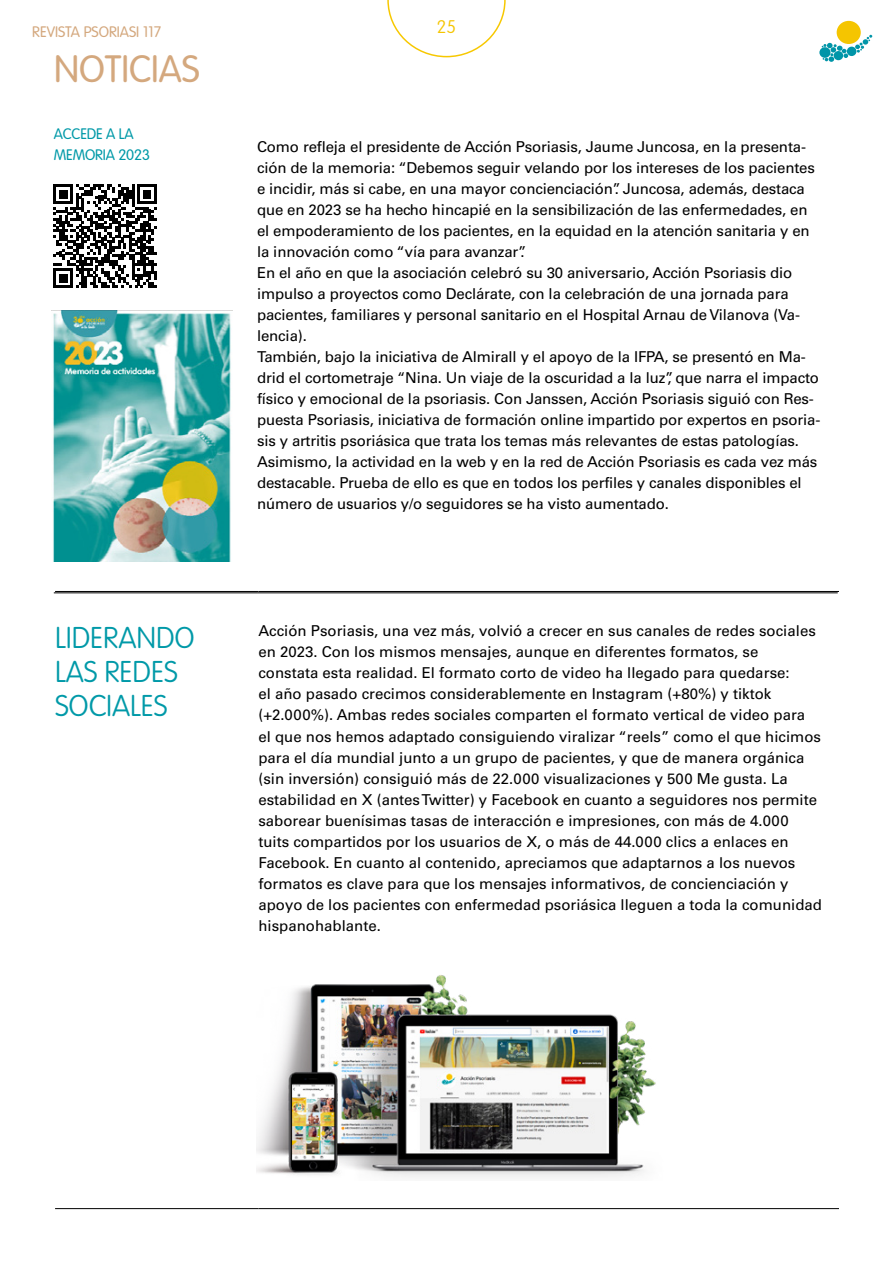
<style>
.page{position:relative;width:893px;height:1263px;background:#fff}
.page>*{position:absolute;margin:0;border:0;box-sizing:border-box;transform-origin:0 0}
.t1{font:300 37.5px "VAG Rounded";color:#d4a87e}
.t2{font:100 29.55px/33.9px "VAG Rounded";letter-spacing:-.005em;color:#0099a8}
.t3{font:100 18px "VAG Rounded";color:#f5c500}
.t4{font:15px/21px "Univers";letter-spacing:-.01em;color:#000}
.t5{font:300 15px/21px "VAG Rounded";letter-spacing:-.01em;color:#0099a8}
.t6{font:300 15px "VAG Rounded";color:#d4a87e}
</style>
<div class="page">
<svg style="left:387px;top:0;width:119px;height:57px"></svg>
<div style="left:837px;top:21px;width:24px;height:23px;background:#f5c500;border-radius:50%"></div>
<svg style="left:819px;top:47px;width:11px;height:11px"></svg>
<div style="left:847px;top:47px;width:9px;height:9px;background:#0095a8;border-radius:50%"></div>
<svg style="left:822px;top:43px;width:26px;height:19px"></svg>
<svg style="left:855px;top:35px;width:17px;height:18px"></svg>
<hr style="left:54px;top:592px;width:203px;height:1px;background:#000">
<hr style="left:257px;top:592px;width:581px;height:1px;background:#000">
<svg style="left:53px;top:184px;width:104px;height:104px"></svg>
<img style="left:52px;top:310px;width:181px;height:252px">
<hr style="left:55px;top:1208px;width:203px;height:1px;background:#000">
<hr style="left:258px;top:1208px;width:581px;height:1px;background:#000">
<hr style="left:55px;top:591px;width:203px;height:1px;background:#000">
<hr style="left:258px;top:591px;width:581px;height:1px;background:#000">
<img style="left:256px;top:975px;width:400px;height:203px">
<p class="t6" style="left:32px;top:23px;width:130px">REVISTA PSORIASI 117</p>
<p class="t3" style="left:437px;top:16px;width:21px">25</p>
<h1 class="t1" style="left:54px;top:48px;width:147px">NOTICIAS</h1>
<p class="t5" style="left:54px;top:124px;width:98px">ACCEDE A LA<br>MEMORIA 2023</p>
<p class="t4" style="left:257px;top:136px;width:565px">Como refleja el presidente de Acción Psoriasis, Jaume Juncosa, en la presenta&shy;ción de la memoria: “Debemos seguir velando por los intereses de los pacientes e incidir, más si cabe, en una mayor concienciación”. Juncosa, además, destaca que en 2023 se ha hecho hincapié en la sensibilización de las enfermedades, en el empoderamiento de los pacientes, en la equidad en la atención sanitaria y en la innovación como “vía para avanzar”.<br>En el año en que la asociación celebró su 30 aniversario, Acción Psoriasis dio impulso a proyectos como Declárate, con la celebración de una jornada para pacientes, familiares y personal sanitario en el Hospital Arnau de Vilanova (Va&shy;lencia).<br>También, bajo la iniciativa de Almirall y el apoyo de la IFPA, se presentó en Ma&shy;drid el cortometraje “Nina. Un viaje de la oscuridad a la luz”, que narra el impacto físico y emocional de la psoriasis. Con Janssen, Acción Psoriasis siguió con Res&shy;puesta Psoriasis, iniciativa de formación online impartido por expertos en psoria&shy;sis y artritis psoriásica que trata los temas más relevantes de estas patologías.<br>Asimismo, la actividad en la web y en la red de Acción Psoriasis es cada vez más destacable. Prueba de ello es que en todos los perfiles y canales disponibles el número de usuarios y/o seguidores se ha visto aumentado.</p>
<h2 class="t2" style="left:55px;top:622px;width:141px">LIDERANDO<br>LAS REDES<br>SOCIALES</h2>
<p class="t4" style="left:258px;top:621px;width:565px">Acción Psoriasis, una vez más, volvió a crecer en sus canales de redes sociales en 2023. Con los mismos mensajes, aunque en diferentes formatos, se constata esta realidad. El formato corto de video ha llegado para quedarse:<br>el año pasado crecimos considerablemente en Instagram (+80%) y tiktok (+2.000%). Ambas redes sociales comparten el formato vertical de video para<br>el que nos hemos adaptado consiguiendo viralizar “reels” como el que hicimos para el día mundial junto a un grupo de pacientes, y que de manera orgánica (sin inversión) consiguió más de 22.000 visualizaciones y 500 Me gusta. La estabilidad en X (antes Twitter) y Facebook en cuanto a seguidores nos permite saborear buenísimas tasas de interacción e impresiones, con más de 4.000 tuits compartidos por los usuarios de X, o más de 44.000 clics a enlaces en Facebook. En cuanto al contenido, apreciamos que adaptarnos a los nuevos formatos es clave para que los mensajes informativos, de concienciación y apoyo de los pacientes con enfermedad psoriásica lleguen a toda la comunidad hispanohablante.</p>
</div>
